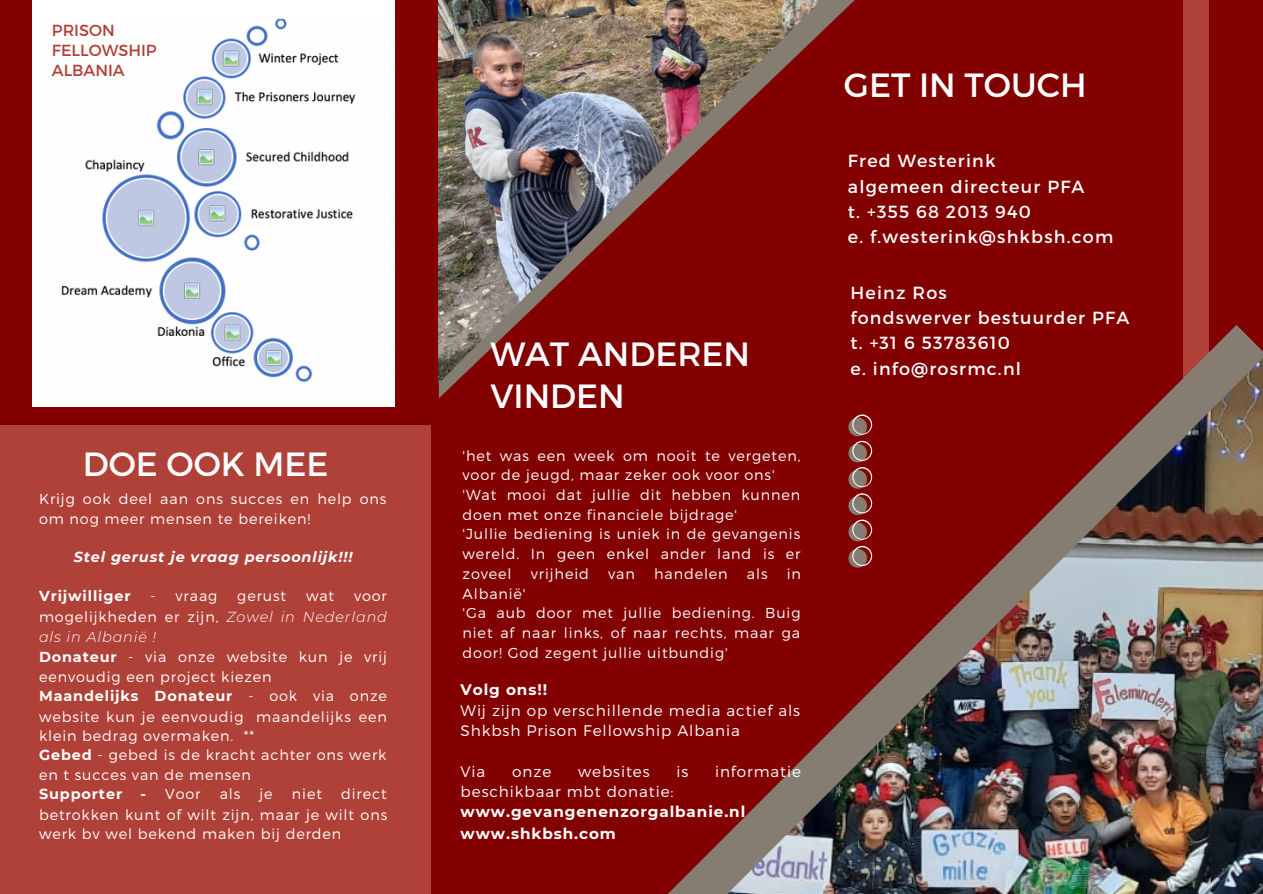
<style>
.page{position:relative;width:1263px;height:894px;background:#fff}
.page>*{position:absolute;margin:0;border:0;box-sizing:border-box;transform-origin:0 0}
.t1{font:33.6px/41.5px "Montserrat";color:#fff}
.t2{font:17.55px "Montserrat";letter-spacing:.07em;color:#fff}
.t3{font:16.05px/20px "Montserrat";color:#b04138}
.t4{font:300 15.3px/20.2px "Montserrat";letter-spacing:.06em;color:#fff}
.t5{font:700 15.3px "Montserrat";letter-spacing:.06em;color:#fff}
.t6{font:300 14.4px/19.6px "Montserrat";letter-spacing:.06em;color:#fff}
.t7{font:italic 300 14.4px/20.2px "Montserrat";letter-spacing:.06em;color:#fff;text-align:justify}
.t8{font:italic 700 14.4px "Montserrat";letter-spacing:.06em;color:#fff}
.t9{font:700 14.4px "Montserrat";letter-spacing:.06em;color:#fff}
.s1{font-style:normal}
.s2{font-weight:700}
</style>
<div class="page">
<div style="left:0;top:0;width:1263px;height:893px;background:#820000"></div>
<div style="left:1184px;top:0;width:25px;height:398px;background:#b04138"></div>
<svg style="left:1183px;top:324px;width:80px;height:569px"></svg>
<svg style="left:439px;top:0;width:416px;height:398px"></svg>
<img style="left:592px;top:358px;width:670px;height:535px">
<img style="left:439px;top:0;width:383px;height:383px">
<svg style="left:848px;top:414px;width:24px;height:153px"></svg>
<div style="left:0;top:424px;width:430px;height:469px;background:#b04138"></div>
<img style="left:33px;top:0;width:361px;height:406px">
<p class="t3" style="left:52px;top:20px;width:106px">PRISON<br>FELLOWSHIP<br>ALBANIA</p>
<p class="t1" style="left:83px;top:441px;width:247px">DOE OOK MEE</p>
<p class="t6" style="left:39px;top:489px;width:349px;line-height:19px">Krijg ook deel aan ons succes en help ons om nog meer mensen te bereiken!</p>
<p class="t8" style="left:74px;top:547px;width:280px">Stel gerust je vraag persoonlijk!!!</p>
<p class="t9" style="left:39px;top:587px;width:93px">Vrijwilliger</p>
<p class="t6" style="left:150px;top:585px;width:68px">- vraag</p>
<p class="t6" style="left:237px;top:585px;width:50px">gerust</p>
<p class="t6" style="left:306px;top:585px;width:30px">wat</p>
<p class="t7" style="left:39px;top:585px;width:349px;text-indent:315px"><span class="s1">voor mogelijkheden er zijn,</span> Zowel in Nederland als in Albanië !</p>
<p class="t6" style="left:39px;top:646px;width:350px;line-height:20.2px"><span class="s2">Donateur</span> - via onze website kun je vrij eenvoudig een project kiezen</p>
<p class="t6" style="left:39px;top:685px;width:349px;text-align:justify"><span class="s2">Maandelijks Donateur</span> - ook via onze website kun je eenvoudig maandelijks een klein bedrag overmaken. **</p>
<p class="t6" style="left:39px;top:743px;width:349px;line-height:20.2px"><span class="s2">Gebed</span> - gebed is de kracht achter ons werk en t succes van de mensen</p>
<p class="t9" style="left:39px;top:785px;width:85px">Supporter</p>
<p class="t6" style="left:140px;top:783px;width:62px"><span class="s2">-</span> Voor</p>
<p class="t6" style="left:220px;top:783px;width:22px">als</p>
<p class="t6" style="left:260px;top:783px;width:15px">je</p>
<p class="t6" style="left:292px;top:783px;width:32px">niet</p>
<p class="t6" style="left:39px;top:783px;width:350px;text-align:justify;text-indent:302px">direct betrokken kunt of wilt zijn, maar je wilt ons werk bv wel bekend maken bij derden</p>
<p class="t1" style="left:490px;top:332px;width:261px">WAT ANDEREN<br>VINDEN</p>
<p class="t6" style="left:463px;top:445px;width:339px">'het was een week om nooit te vergeten, voor de jeugd, maar zeker ook voor ons'</p>
<p class="t6" style="left:463px;top:484px;width:339px">'Wat mooi dat jullie dit hebben kunnen doen met onze financiele bijdrage'</p>
<p class="t6" style="left:463px;top:523px;width:340px;text-align:justify">'Jullie bediening is uniek in de gevangenis wereld. In geen enkel ander land is er zoveel</p>
<p class="t6" style="left:531px;top:563px;width:60px">vrijheid</p>
<p class="t6" style="left:608px;top:563px;width:28px">van</p>
<p class="t6" style="left:654px;top:563px;width:75px">handelen</p>
<p class="t6" style="left:747px;top:563px;width:22px">als</p>
<p class="t6" style="left:787px;top:563px;width:16px">in</p>
<p class="t6" style="left:463px;top:582px;width:64px">Albanië'</p>
<p class="t6" style="left:463px;top:602px;width:339px;text-align:justify">'Ga aub door met jullie bediening. Buig niet af naar links, of naar rechts, maar ga door! God zegent jullie uitbundig'</p>
<p class="t5" style="left:461px;top:679px;width:88px">Volg ons!!</p>
<p class="t4" style="left:461px;top:699px;width:341px">Wij zijn op verschillende media actief als<br>Shkbsh Prison Fellowship Albania</p>
<p class="t4" style="left:461px;top:760px;width:26px">Via</p>
<p class="t4" style="left:512px;top:760px;width:41px">onze</p>
<p class="t4" style="left:578px;top:760px;width:73px">websites</p>
<p class="t4" style="left:676px;top:760px;width:13px">is</p>
<p class="t4" style="left:715px;top:760px;width:87px">informatie</p>
<p class="t4" style="left:461px;top:780px;width:214px">beschikbaar mbt donatie:</p>
<p class="t5" style="left:461px;top:802px;width:286px">www.gevangenenzorgalbanie.nl</p>
<p class="t5" style="left:461px;top:823px;width:157px">www.shkbsh.com</p>
<p class="t1" style="left:844px;top:63px;width:244px">GET IN TOUCH</p>
<p class="t2" style="left:848px;top:150px;width:149px">Fred Westerink</p>
<p class="t2" style="left:848px;top:175px;width:238px">algemeen directeur PFA</p>
<p class="t2" style="left:848px;top:200px;width:185px">t. +355 68 2013 940</p>
<p class="t2" style="left:848px;top:225px;width:267px">e. f.westerink@shkbsh.com</p>
<p class="t2" style="left:850px;top:281px;width:98px">Heinz Ros</p>
<p class="t2" style="left:850px;top:306px;width:280px">fondswerver bestuurder PFA</p>
<p class="t2" style="left:850px;top:331px;width:161px">t. +31 6 53783610</p>
<p class="t2" style="left:850px;top:357px;width:172px">e. info@rosrmc.nl</p>
</div>
